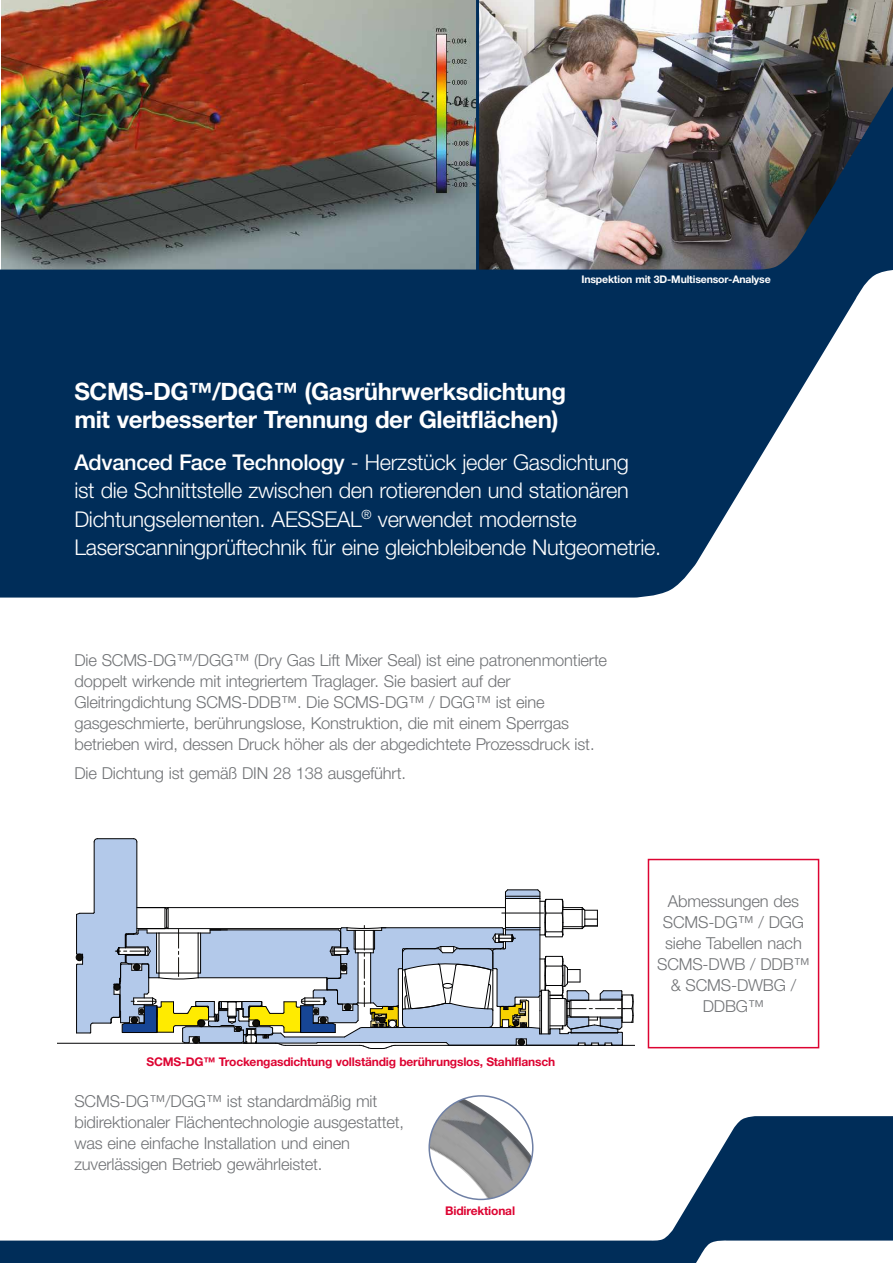
<style>
.page{position:relative;width:893px;height:1263px;background:#fff}
.page>*{position:absolute;margin:0;border:0;box-sizing:border-box;transform-origin:0 0}
.Headline_white{font:700 24px/28.5px "Helvetica Neue LTW1 G";letter-spacing:-.015em;color:#fff}
.Subline{font:300 21.75px/28.5px "Helvetica Neue LTW1 G";letter-spacing:-.015em;color:#fff}
.Body_copy_11pt{font:300 16.5px/21px "Helvetica Neue LTW1 G";letter-spacing:-.01em;color:#717376}
.Caption_red_8pt{font:700 12px "Helvetica Neue LTW1 G";letter-spacing:-.015em;color:#dd0432}
.Caption_white{font:700 10.5px "Helvetica Neue LTW1 G";letter-spacing:-.015em;color:#fff}
.s1{font-weight:500}
</style>
<div class="page">
<img style="left:1px;top:0;width:474px;height:9px">
<svg style="left:475px;top:0;width:418px;height:9px"></svg>
<svg style="left:0;top:1116px;width:893px;height:147px"></svg>
<img style="left:0;top:9px;width:893px;height:588px">
<img style="left:429px;top:1099px;width:103px;height:100px">
<div style="left:428px;top:1095px;width:105px;height:105px;border:2px solid #6f80a5;border-radius:50%"></div>
<hr style="left:57px;top:1043px;width:190px;height:1px;background:#020203">
<hr style="left:395px;top:1045px;width:240px;height:1px;background:#020203">
<svg style="left:76px;top:838px;width:558px;height:211px"></svg>
<div style="left:648px;top:859px;width:171px;height:189px;border:2px solid #dd0432"></div>
<p class="Caption_white" style="left:581px;top:273px;width:191px">Inspektion mit 3D-Multisensor-Analyse</p>
<p class="Headline_white" style="left:74px;top:377px;width:493px">SCMS-DG™/DGG™ (Gasrührwerksdichtung mit verbesserter Trennung der Gleitflächen)</p>
<p class="Subline" style="left:74px;top:448px;width:588px"><span class="s1">Advanced Face Technology</span> - Herzstück jeder Gasdichtung<br>ist die Schnittstelle zwischen den rotierenden und stationären Dichtungselementen. AESSEAL<sup>®</sup> verwendet modernste Laserscanningprüftechnik für eine gleichbleibende Nutgeometrie.</p>
<p class="Body_copy_11pt" style="left:74px;top:649px;width:534px">Die SCMS-DG™/DGG™ (Dry Gas Lift Mixer Seal) ist eine patronenmontierte doppelt wirkende mit integriertem Traglager. Sie basiert auf der Gleitringdichtung SCMS-DDB™. Die SCMS-DG™ / DGG™ ist eine gasgeschmierte, berührungslose, Konstruktion, die mit einem Sperrgas betrieben wird, dessen Druck höher als der abgedichtete Prozessdruck ist.</p>
<p class="Body_copy_11pt" style="left:74px;top:763px;width:333px">Die Dichtung ist gemäß DIN 28 138 ausgeführt.</p>
<p class="Caption_red_8pt" style="left:146px;top:1054px;width:410px">SCMS-DG™ Trockengasdichtung vollständig berührungslos, Stahlflansch</p>
<p class="Body_copy_11pt" style="left:74px;top:1090px;width:331px">SCMS-DG™/DGG™ ist standardmäßig mit bidirektionaler Flächentechnologie ausgestattet, was eine einfache Installation und einen zuverlässigen Betrieb gewährleistet.</p>
<p class="Caption_red_8pt" style="left:445px;top:1203px;width:71px">Bidirektional</p>
<p class="Body_copy_11pt" style="left:657px;top:890px;width:154px;text-align:center">Abmessungen des<br>SCMS-DG™ / DGG siehe Tabellen nach<br>SCMS-DWB / DDB™ &amp; SCMS-DWBG /<br>DDBG™</p>
</div>
